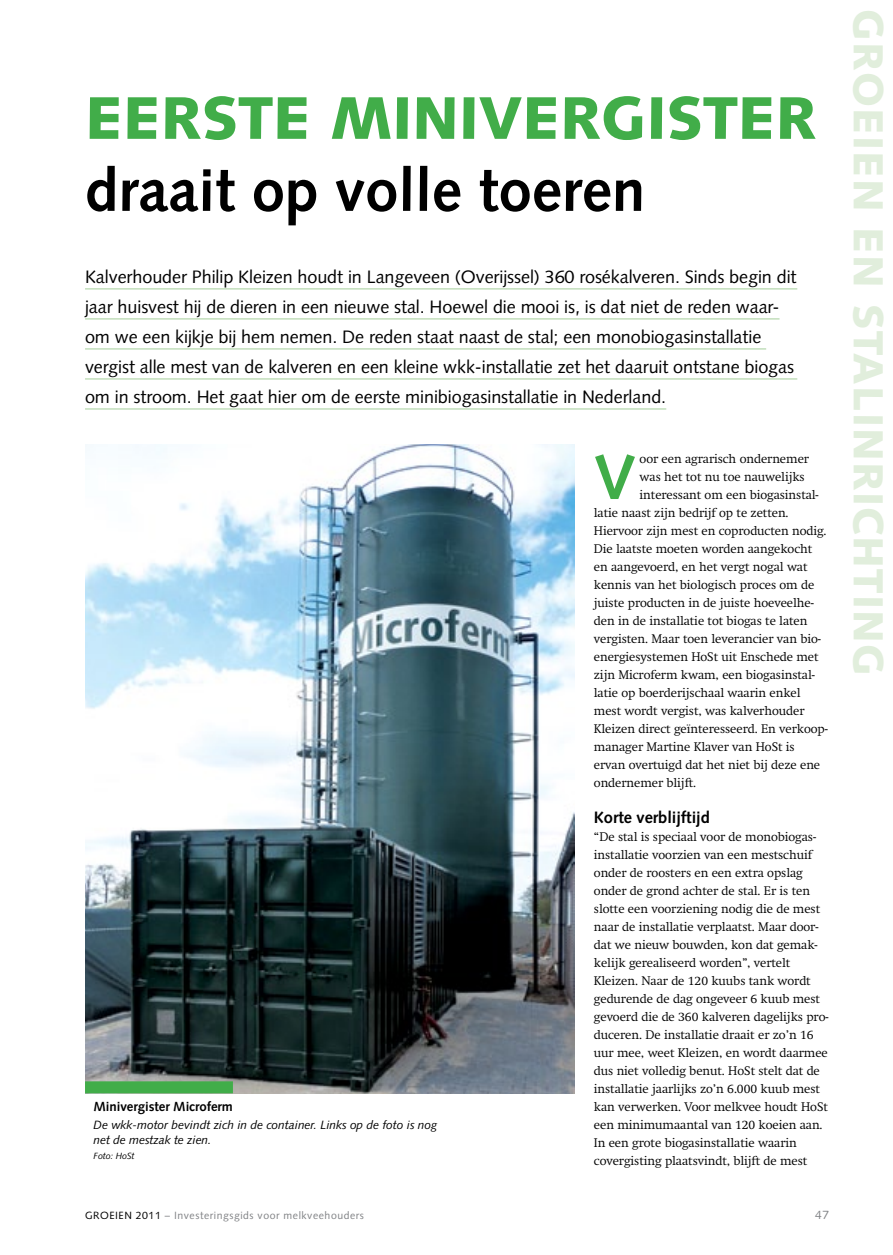
<style>
.page{position:relative;width:893px;height:1255px;background:#fff}
.page>*{position:absolute;margin:0;border:0;box-sizing:border-box;transform-origin:0 0}
.t1{font:700 63.3px "Syntax LT Std";color:#41ad49}
.t2{font:900 60px "Syntax LT Std";color:#41ad49}
.t3{font:700 60px "Syntax LT Std";color:#000}
.t4{font:900 42px "Syntax LT Std";letter-spacing:.03em;color:#e1eedc}
.t5{font:18px/30px "Syntax LT Std";letter-spacing:-.005em;color:#000}
.t6{font:700 16.5px "Syntax LT Std";letter-spacing:-.005em;color:#000}
.t7{font:700 13.2px "Syntax LT Std";letter-spacing:-.005em;color:#000}
.t8{font:300 12.3px/18px "Swift";letter-spacing:-.005em;color:#000}
.t9{font:italic 12px/15px "Syntax LT Std";letter-spacing:-.005em;color:#000}
.t10{font:12px "Syntax LT Std";color:#808285}
.t11{font:10.5px "Syntax LT Std";letter-spacing:.05em;color:#808285}
.t12{font:italic 9px "Syntax LT Std";letter-spacing:-.005em;color:#000}
.s1{color:#000}
</style>
<div class="page">
<img style="left:85px;top:445px;width:490px;height:648px">
<hr style="left:85px;top:288px;width:712px;height:1px;background:#a4ce9a">
<hr style="left:85px;top:318px;width:694px;height:1px;background:#a4ce9a">
<hr style="left:85px;top:348px;width:681px;height:1px;background:#a4ce9a">
<hr style="left:85px;top:378px;width:712px;height:1px;background:#a4ce9a">
<hr style="left:85px;top:408px;width:581px;height:1px;background:#a4ce9a">
<div style="left:85px;top:1081px;width:148px;height:12px;background:#41ad49"></div>
<h2 class="t2" style="left:85px;top:82px;width:472px">EERSTE MINIVERGI</h2>
<h2 class="t2" style="left:666px;top:82px;width:109px">STER</h2>
<h2 class="t3" style="left:85px;top:156px;width:562px">draait op volle toeren</h2>
<p class="t5" style="left:85px;top:262px;width:713px">Kalverhouder Philip Kleizen houdt in Langeveen (Overijssel) 360 rosékalveren. Sinds begin dit jaar huisvest hij de dieren in een nieuwe stal. Hoewel die mooi is, is dat niet de reden waar&shy;om we een kijkje bij hem nemen. De reden staat naast de stal; een monobiogasinstallatie vergist alle mest van de kalveren en een kleine wkk-installatie zet het daaruit ontstane biogas om in stroom. Het gaat hier om de eerste minibiogasinstallatie in Nederland.</p>
<p class="t7" style="left:94px;top:1099px;width:141px">Minivergister Microferm</p>
<p class="t9" style="left:94px;top:1117px;width:345px">De wkk-motor bevindt zich in de container. Links op de foto is nog net de mestzak te zien.</p>
<p class="t12" style="left:94px;top:1150px;width:43px">Foto: HoSt</p>
<h1 class="t1" style="left:594px;top:441px;width:44px">V</h1>
<p class="t8" style="left:640px;top:450px;width:171px">oor een agrarisch ondernemer</p>
<p class="t8" style="left:640px;top:468px;width:167px">was het tot nu toe nauwelijks</p>
<p class="t8" style="left:640px;top:486px;width:181px">interessant om een biogasinstal-</p>
<p class="t8" style="left:594px;top:504px;width:196px">latie naast zijn bedrijf op te zetten.</p>
<p class="t8" style="left:594px;top:522px;width:234px">Hiervoor zijn mest en coproducten nodig.</p>
<p class="t8" style="left:594px;top:540px;width:220px">Die laatste moeten worden aangekocht</p>
<p class="t8" style="left:594px;top:558px;width:215px">en aangevoerd, en het vergt nogal wat</p>
<p class="t8" style="left:594px;top:576px;width:222px">kennis van het biologisch proces om de</p>
<p class="t8" style="left:594px;top:594px;width:221px">juiste producten in de juiste hoeveelhe-</p>
<p class="t8" style="left:594px;top:612px;width:215px">den in de installatie tot biogas te laten</p>
<p class="t8" style="left:594px;top:630px;width:229px">vergisten. Maar toen leverancier van bio-</p>
<p class="t8" style="left:594px;top:648px;width:226px">energiesystemen HoSt uit Enschede met</p>
<p class="t8" style="left:594px;top:666px;width:222px">zijn Microferm kwam, een biogasinstal-</p>
<p class="t8" style="left:594px;top:684px;width:208px">latie op boerderijschaal waarin enkel</p>
<p class="t8" style="left:594px;top:702px;width:212px">mest wordt vergist, was kalverhouder</p>
<p class="t8" style="left:594px;top:720px;width:235px">Kleizen direct geïnteresseerd. En verkoop-</p>
<p class="t8" style="left:594px;top:738px;width:202px">manager Martine Klaver van HoSt is</p>
<p class="t8" style="left:594px;top:756px;width:228px">ervan overtuigd dat het niet bij deze ene</p>
<p class="t8" style="left:594px;top:774px;width:104px">ondernemer blijft.</p>
<h3 class="t6" style="left:594px;top:808px;width:117px">Korte verblijftijd</h3>
<p class="t8" style="left:594px;top:828px;width:236px">“De stal is speciaal voor de monobiogas&shy;installatie voorzien van een mestschuif onder de roosters en een extra opslag onder de grond achter de stal. Er is ten slotte een voorziening nodig die de mest naar de installatie verplaatst. Maar door&shy;dat we nieuw bouwden, kon dat gemak&shy;kelijk gerealiseerd worden”, vertelt Kleizen. Naar de 120 kuubs tank wordt gedurende de dag ongeveer 6 kuub mest gevoerd die de 360 kalveren dagelijks pro&shy;duceren. De installatie draait er zo’n 16 uur mee, weet Kleizen, en wordt daarmee dus niet volledig benut. HoSt stelt dat de installatie jaarlijks zo’n 6.000 kuub mest kan verwerken. Voor melkvee houdt HoSt een minimumaantal van 120 koeien aan.<br>In een grote biogasinstallatie waarin covergisting plaatsvindt, blijft de mest</p>
<p class="t11" style="left:85px;top:1209px;width:280px"><span class="s1">Groeien 2011</span> – I nvesteringsgids voor melkveehouders</p>
<p class="t10" style="left:815px;top:1208px;width:15px">47</p>
<h3 class="t4" style="left:893px;top:9px;width:662px;rotate:90deg">GROEIEN EN STALINRICHTING</h3>
</div>
